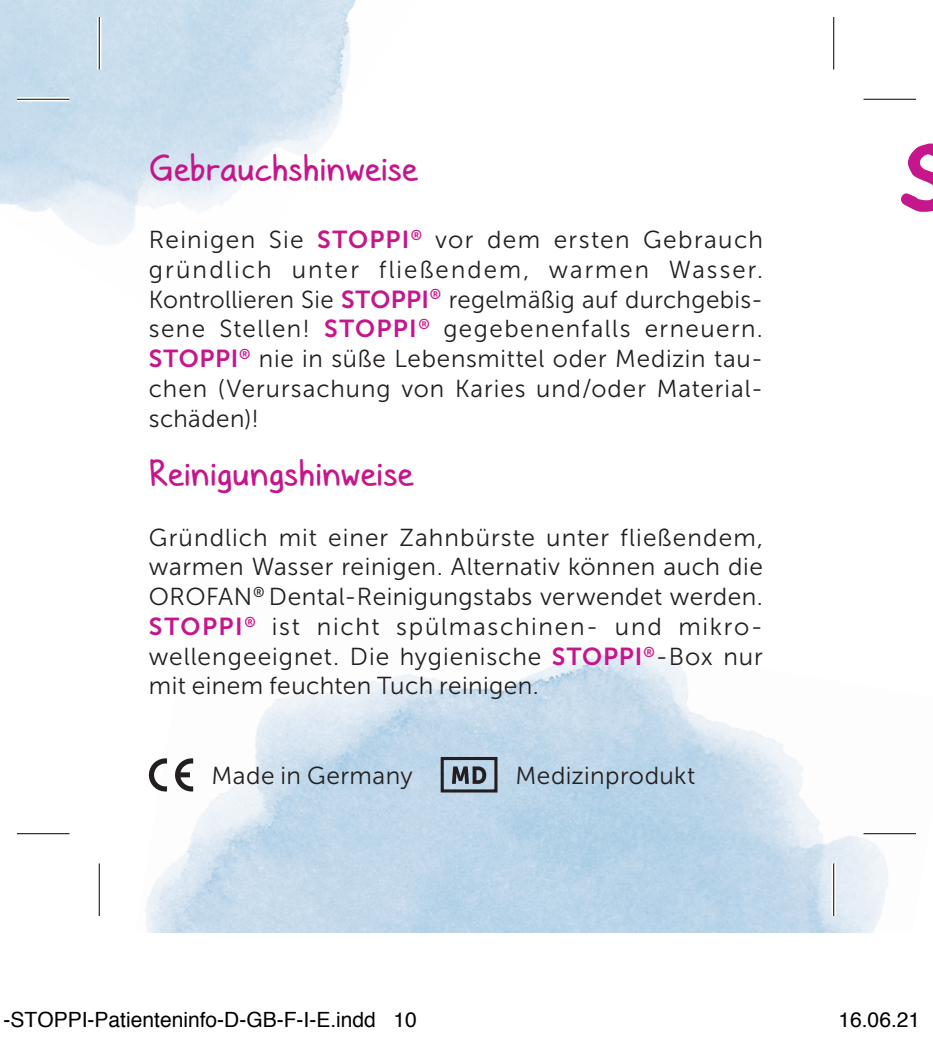
<style>
.page{position:relative;width:933px;height:1038px;background:#fff}
.page>*{position:absolute;margin:0;border:0;box-sizing:border-box;transform-origin:0 0}
.t1{font:700 108.85px "Gaegu";color:#c5168c}
.t2{font:35px "sagesans";letter-spacing:-.005em;color:#c5168c;scale:1.05 1}
.t3{font:24.5px/29.8px "Museo Sans 300";letter-spacing:.035em;color:#231f20}
.t4{font:24.5px "Museo Sans 300";letter-spacing:.015em;color:#231f20}
.t5{font:21px "Helvetica";color:#000}
.s1{font-family:"Museo Sans 700";color:#c5168c}
</style>
<div class="page">
<img style="left:145px;top:650px;width:743px;height:283px">
<img style="left:0;top:0;width:356px;height:245px">
<svg style="left:452px;top:766px;width:34px;height:18px"></svg>
<div style="left:441px;top:757px;width:56px;height:35px;border:3px solid #231f20"></div>
<svg style="left:148px;top:758px;width:19px;height:34px"></svg>
<svg style="left:174px;top:758px;width:19px;height:34px"></svg>
<svg style="left:901px;top:143px;width:32px;height:69px"></svg>
<svg style="left:17px;top:97px;width:52px;height:4px"></svg>
<svg style="left:863px;top:98px;width:53px;height:1px"></svg>
<svg style="left:17px;top:834px;width:52px;height:1px"></svg>
<svg style="left:863px;top:831px;width:53px;height:5px"></svg>
<svg style="left:97px;top:17px;width:4px;height:52px"></svg>
<svg style="left:98px;top:863px;width:1px;height:53px"></svg>
<svg style="left:834px;top:17px;width:1px;height:52px"></svg>
<svg style="left:831px;top:863px;width:5px;height:53px"></svg>
<hr style="left:17px;top:99px;width:52px;height:1px;background:#000">
<hr style="left:863px;top:99px;width:53px;height:1px;background:#000">
<hr style="left:17px;top:833px;width:52px;height:1px;background:#000">
<hr style="left:863px;top:833px;width:53px;height:1px;background:#000">
<hr style="left:99px;top:17px;width:1px;height:52px;background:#000">
<hr style="left:99px;top:863px;width:1px;height:53px;background:#000">
<hr style="left:833px;top:17px;width:1px;height:52px;background:#000">
<hr style="left:833px;top:863px;width:1px;height:53px;background:#000">
<h2 class="t2" style="left:149px;top:148px;width:258px">Gebrauchshinweise</h2>
<p class="t3" style="left:149px;top:225px;width:615px">Reinigen Sie <span class="s1">STOPPI</span><sup>®</sup> vor dem ersten Gebrauch gründlich unter fließendem, warmen Wasser.<br>Kontrollieren Sie <span class="s1">STOPPI</span><sup>®</sup> regelmäßig auf durchgebis&shy;sene Stellen! <span class="s1">STOPPI</span><sup>®</sup> gegebenenfalls erneuern.<br><span class="s1">STOPPI</span><sup>®</sup> nie in süße Lebensmittel oder Medizin tau&shy;chen (Verursachung von Karies und/oder Material&shy;schäden)!</p>
<h2 class="t2" style="left:149px;top:452px;width:254px">Reinigungshinweise</h2>
<p class="t3" style="left:149px;top:522px;width:615px">Gründlich mit einer Zahnbürste unter fließendem, warmen Wasser reinigen. Alternativ können auch die OROFAN<sup>®</sup> Dental-Reinigungstabs verwendet werden.<br><span class="s1">STOPPI</span><sup>®</sup> ist nicht spülmaschinen- und mikro&shy;wellengeeignet. Die hygienische <span class="s1">STOPPI</span><sup>®</sup>-Box nur mit einem feuchten Tuch reinigen.</p>
<p class="t3" style="left:211px;top:760px;width:202px">Made in Germany</p>
<p class="t4" style="left:515px;top:762px;width:181px">Medizinprodukt</p>
<h1 class="t1" style="left:899px;top:126px;width:57px">S</h1>
<p class="t5" style="left:4px;top:1004px;width:415px">-STOPPI-Patienteninfo-D-GB-F-I-E.indd 10</p>
<p class="t5" style="left:838px;top:1004px;width:83px">16.06.21</p>
</div>
